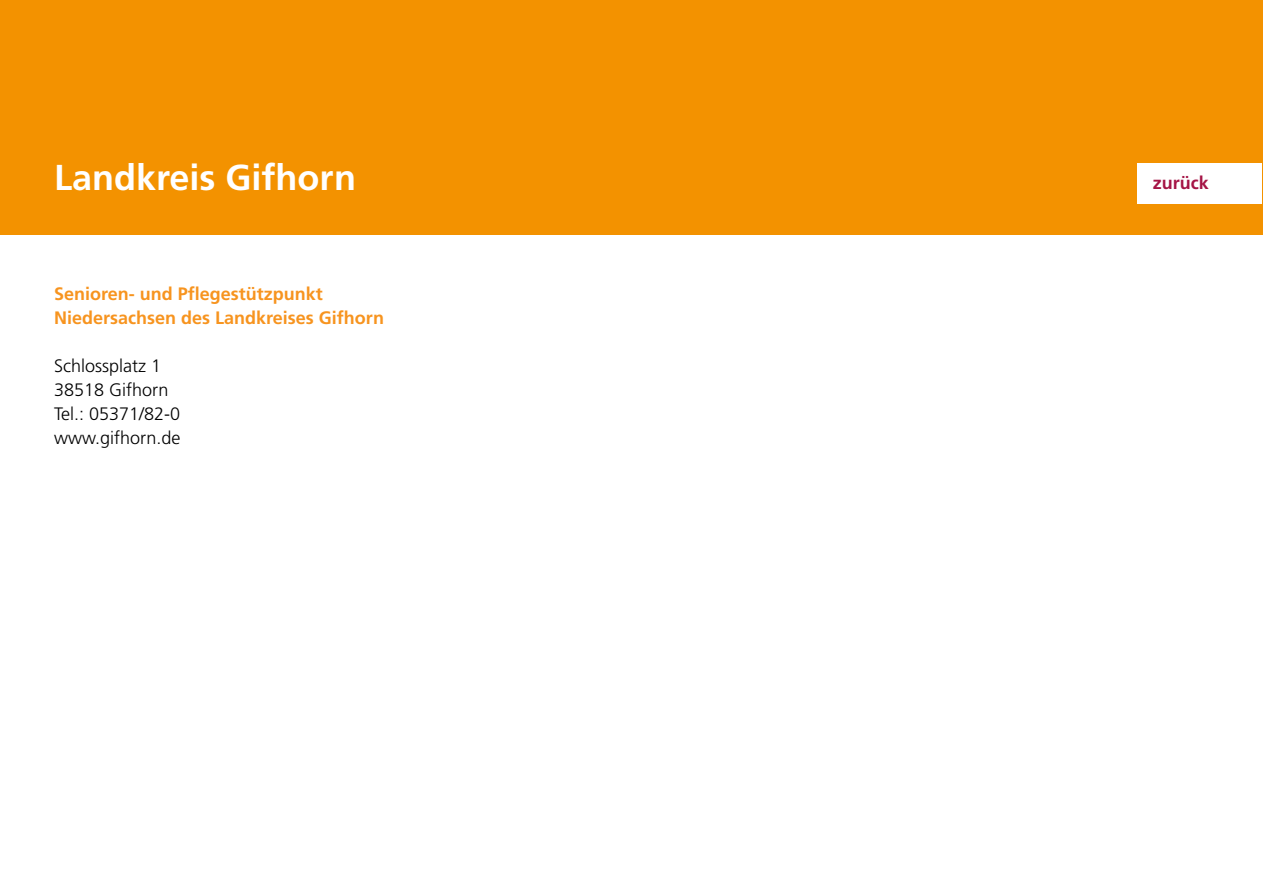
<style>
.page{position:relative;width:1263px;height:893px;background:#fff}
.page>*{position:absolute;margin:0;border:0;box-sizing:border-box;transform-origin:0 0}
.t1{font:700 36px "Frutiger";color:#fff}
.Stützpunktüberschrif{font:700 18px/24px "Frutiger";color:#f7941f}
.Zeiten{font:300 18px/24px "Frutiger";color:#000}
.t2{font:700 18px "Frutiger";color:#a51546}
</style>
<div class="page">
<div style="left:0;top:0;width:1263px;height:234px;background:#f39200"></div>
<div style="left:1138px;top:163px;width:124px;height:41px;background:#fff"></div>
<p class="t1" style="left:54px;top:156px;width:304px">Landkreis Gifhorn</p>
<p class="Stützpunktüberschrif" style="left:54px;top:282px;width:332px">Senioren- und Pflegestützpunkt<br>Niedersachsen des Landkreises Gifhorn</p>
<p class="Zeiten" style="left:54px;top:354px;width:116px">Schlossplatz 1<br>38518 Gifhorn</p>
<p class="Zeiten" style="left:54px;top:402px;width:128px">Tel.: 05371/82-0</p>
<p class="Zeiten" style="left:54px;top:426px;width:128px">www.gifhorn.de</p>
<p class="t2" style="left:1153px;top:173px;width:57px">zurück</p>
</div>
